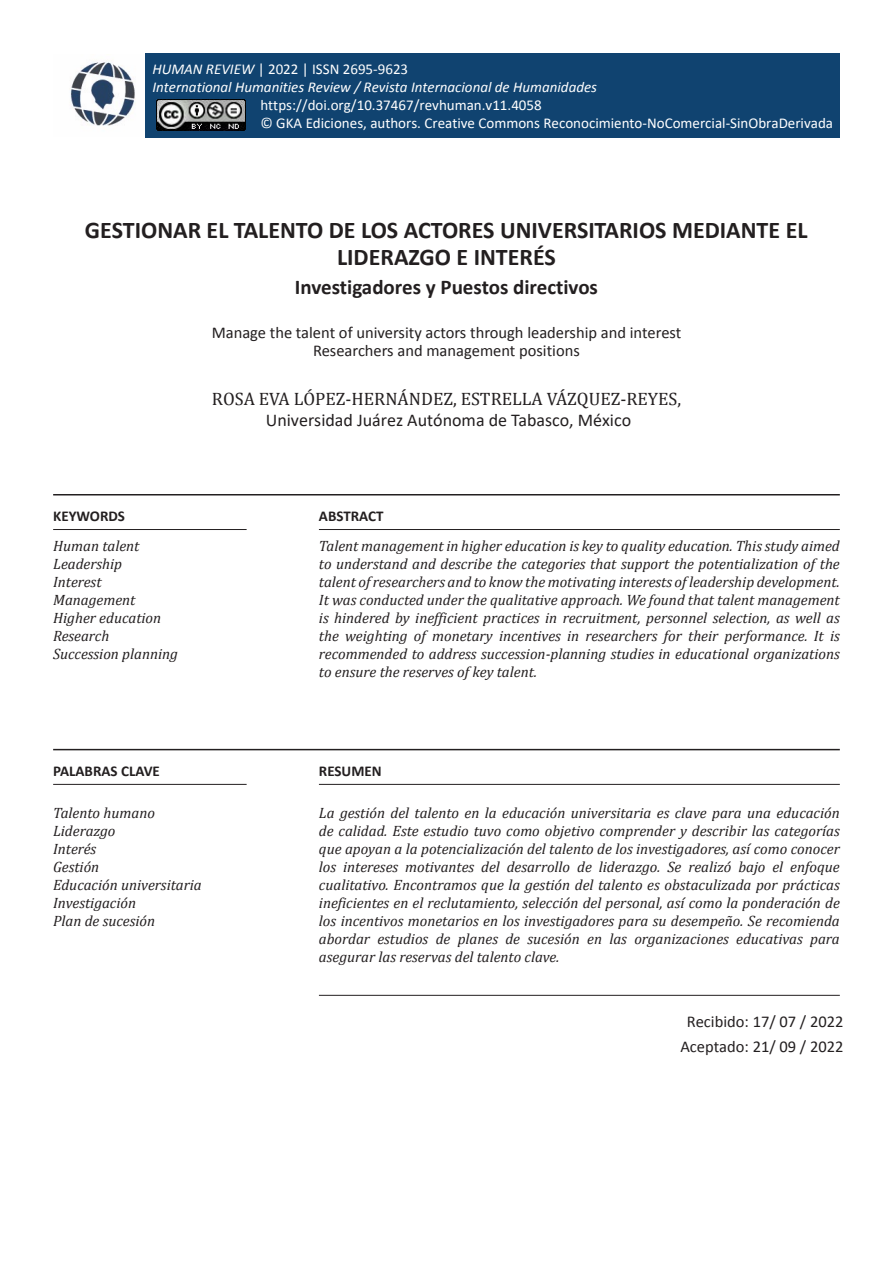
<style>
.page{position:relative;width:893px;height:1263px;background:#fff}
.page>*{position:absolute;margin:0;border:0;box-sizing:border-box;transform-origin:0 0}
.Autor{font:700 24px/27px "Calibri";color:#231f20;text-align:center}
.Autor-2{font:700 21px "Calibri";color:#231f20}
.Autor-3{font:18px/21px "Cambria";color:#231f20;text-align:center}
.Autor-4{font:16.5px/18px "Calibri";color:#231f20;text-align:center}
.DATE-HOME{font:16.5px/24.6px "Calibri";color:#231f20;text-align:center}
.CONTENT-HOME{font:italic 15px/18px "Cambria";color:#231f20;text-align:justify}
.t1{font:15px "Calibri";color:#fff}
.t2{font:italic 15px "Calibri";color:#fff}
.WORDS-HOME{font:700 15px "Calibri";color:#231f20}
.s1{font-style:italic}
.s2{font-family:"Calibri"}
</style>
<div class="page">
<hr style="left:53px;top:494px;width:787px;height:1px;background:#231f20">
<hr style="left:53px;top:749px;width:787px;height:1px;background:#231f20">
<hr style="left:53px;top:529px;width:194px;height:1px;background:#231f20">
<hr style="left:53px;top:784px;width:194px;height:1px;background:#231f20">
<hr style="left:319px;top:529px;width:521px;height:1px;background:#231f20">
<hr style="left:319px;top:784px;width:521px;height:1px;background:#231f20">
<hr style="left:319px;top:995px;width:521px;height:1px;background:#231f20">
<img style="left:70px;top:55px;width:76px;height:82px">
<div style="left:146px;top:53px;width:694px;height:85px;background:#104370"></div>
<img style="left:157px;top:100px;width:89px;height:31px">
<p class="t1" style="left:152px;top:60px;width:257px"><span class="s1">HUMAN REVIEW</span> | 2022 | ISSN 2695-9623</p>
<p class="t2" style="left:152px;top:78px;width:446px">International Humanities Review / Revista Internacional de Humanidades</p>
<p class="t1" style="left:260px;top:96px;width:283px">https://doi.org/10.37467/revhuman.v11.4058</p>
<p class="t1" style="left:260px;top:113px;width:574px">© GKA Ediciones, authors. Creative Commons Reconocimiento-NoComercial-SinObraDerivada</p>
<p class="Autor" style="left:85px;top:215px;width:724px">GESTIONAR EL TALENTO DE LOS ACTORES UNIVERSITARIOS MEDIANTE EL<br>LIDERAZGO E INTERÉS</p>
<p class="Autor-2" style="left:295px;top:272px;width:305px">Investigadores y Puestos directivos</p>
<p class="Autor-4" style="left:212px;top:322px;width:471px">Manage the talent of university actors through leadership and interest<br>Researchers and management positions</p>
<p class="Autor-3" style="left:212px;top:388px;width:471px">ROSA EVA LÓPEZ-HERNÁNDEZ, ESTRELLA VÁZQUEZ-REYES,<br><span class="s2">Universidad Juárez Autónoma de Tabasco, México</span></p>
<p class="WORDS-HOME" style="left:53px;top:505px;width:73px">KEYWORDS</p>
<p class="CONTENT-HOME" style="left:53px;top:536px;width:88px">Human talent</p>
<p class="CONTENT-HOME" style="left:53px;top:554px;width:71px">Leadership</p>
<p class="CONTENT-HOME" style="left:53px;top:572px;width:50px">Interest</p>
<p class="CONTENT-HOME" style="left:53px;top:590px;width:84px">Management</p>
<p class="CONTENT-HOME" style="left:53px;top:608px;width:110px">Higher education</p>
<p class="CONTENT-HOME" style="left:53px;top:626px;width:58px">Research</p>
<p class="CONTENT-HOME" style="left:53px;top:644px;width:126px">Succession planning</p>
<p class="WORDS-HOME" style="left:53px;top:760px;width:108px">PALABRAS CLAVE</p>
<p class="CONTENT-HOME" style="left:53px;top:804px;width:103px">Talento humano</p>
<p class="CONTENT-HOME" style="left:53px;top:822px;width:64px">Liderazgo</p>
<p class="CONTENT-HOME" style="left:53px;top:840px;width:45px">Interés</p>
<p class="CONTENT-HOME" style="left:53px;top:858px;width:48px">Gestión</p>
<p class="CONTENT-HOME" style="left:53px;top:876px;width:150px">Educación universitaria</p>
<p class="CONTENT-HOME" style="left:53px;top:894px;width:84px">Investigación</p>
<p class="CONTENT-HOME" style="left:53px;top:912px;width:103px">Plan de sucesión</p>
<p class="WORDS-HOME" style="left:319px;top:505px;width:66px">ABSTRACT</p>
<p class="CONTENT-HOME" style="left:319px;top:536px;width:522px">Talent management in higher education is key to quality education. This study aimed to understand and describe the categories that support the potentialization of the talent of researchers and to know the motivating interests of leadership development.<br>It was conducted under the qualitative approach. We found that talent management is hindered by inefficient practices in recruitment, personnel selection, as well as the weighting of monetary incentives in researchers for their performance. It is recommended to address succession-planning studies in educational organizations to ensure the reserves of key talent.</p>
<p class="WORDS-HOME" style="left:319px;top:760px;width:64px">RESUMEN</p>
<p class="CONTENT-HOME" style="left:319px;top:804px;width:522px">La gestión del talento en la educación universitaria es clave para una educación de calidad. Este estudio tuvo como objetivo comprender y describir las categorías que apoyan a la potencialización del talento de los investigadores, así como conocer los intereses motivantes del desarrollo de liderazgo. Se realizó bajo el enfoque cualitativo. Encontramos que la gestión del talento es obstaculizada por prácticas ineficientes en el reclutamiento, selección del personal, así como la ponderación de los incentivos monetarios en los investigadores para su desempeño. Se recomienda abordar estudios de planes de sucesión en las organizaciones educativas para asegurar las reservas del talento clave.</p>
<p class="DATE-HOME" style="left:680px;top:1009px;width:165px">Recibido: 17/ 07 / 2022<br>Aceptado: 21/ 09 / 2022</p>
</div>
